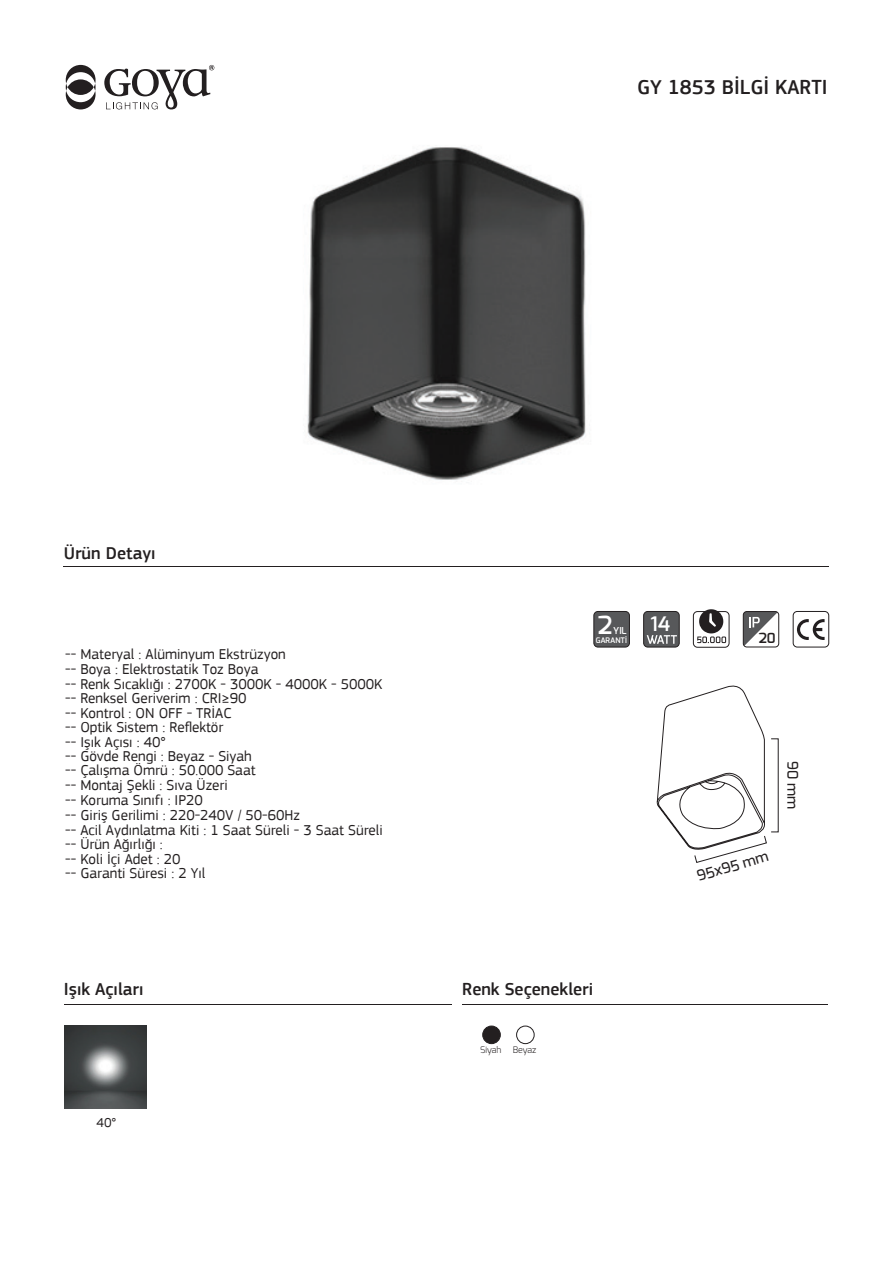
<style>
.page{position:relative;width:893px;height:1263px;background:#fff}
.page>*{position:absolute;margin:0;border:0;box-sizing:border-box;transform-origin:0 0}
.t1{font:600 24.9px "Exo";color:#fff}
.t2{font:500 21px "PF Square Sans Pro";color:#231f20}
.t3{font:600 19.95px "Exo";color:#fff}
.t4{font:500 18px "PF Square Sans Pro";color:#231f20}
.t5{font:15px/14.5px "PF Square Sans Pro";color:#231f20}
.t6{font:500 14.7px "Exo";color:#231f20}
.t7{font:600 13.95px "Exo";color:#231f20}
.t8{font:13.5px "PF Square Sans Pro";color:#231f20}
.t9{font:600 9.45px "Exo";color:#fff}
.t10{font:300 9px "Exo";color:#231f20}
.t11{font:600 7.65px "Exo";color:#fff}
</style>
<div class="page">
<hr style="left:64px;top:1004px;width:387px;height:1px;background:#231f20">
<hr style="left:64px;top:566px;width:765px;height:1px;background:#231f20">
<hr style="left:462px;top:1004px;width:366px;height:1px;background:#231f20">
<svg style="left:66px;top:65px;width:30px;height:44px"></svg>
<svg style="left:104px;top:65px;width:110px;height:44px"></svg>
<div style="left:516px;top:1026px;width:18px;height:18px;border:1px solid #231f20;border-radius:50%"></div>
<div style="left:483px;top:1026px;width:17px;height:18px;background:#231f20;border-radius:50%"></div>
<div style="left:482px;top:1026px;width:19px;height:18px;border:1px solid #231f20;border-radius:50%"></div>
<div style="left:644px;top:611px;width:35px;height:36px;background:#57585a;border-radius:4px"></div>
<div style="left:643px;top:611px;width:37px;height:36px;border:1px solid #231f20;border-radius:4px"></div>
<svg style="left:647px;top:635px;width:30px;height:9px"></svg>
<div style="left:793px;top:611px;width:36px;height:36px;border:1px solid #231f20;border-radius:4px"></div>
<svg style="left:797px;top:619px;width:28px;height:21px"></svg>
<div style="left:743px;top:611px;width:36px;height:36px;border:1px solid #231f20;border-radius:4px"></div>
<svg style="left:743px;top:611px;width:34px;height:35px"></svg>
<div style="left:594px;top:611px;width:35px;height:36px;background:#57585a;border-radius:4px"></div>
<div style="left:593px;top:611px;width:37px;height:36px;border:1px solid #231f20;border-radius:4px"></div>
<img style="left:64px;top:1025px;width:83px;height:83px">
<div style="left:693px;top:611px;width:36px;height:37px;border:1px solid #231f20;border-radius:4px"></div>
<svg style="left:697px;top:609px;width:29px;height:34px"></svg>
<svg style="left:657px;top:686px;width:122px;height:177px"></svg>
<img style="left:307px;top:147px;width:283px;height:333px">
<p class="t4" style="left:64px;top:543px;width:93px">Ürün Detayı</p>
<p class="t5" style="left:65px;top:647px;width:319px">-- Materyal : Alüminyum Ekstrüzyon<br>-- Boya : Elektrostatik Toz Boya<br>-- Renk Sıcaklığı : 2700K - 3000K - 4000K - 5000K -- Renksel Geriverim : CRI≥90<br>-- Kontrol : ON OFF - TRİAC<br>-- Optik Sistem : Reflektör<br>-- Işık Açısı : 40°<br>-- Gövde Rengi : Beyaz - Siyah<br>-- Çalışma Ömrü : 50.000 Saat<br>-- Montaj Şekli : Sıva Üzeri<br>-- Koruma Sınıfı : IP20<br>-- Giriş Gerilimi : 220-240V / 50-60Hz<br>-- Acil Aydınlatma Kiti : 1 Saat Süreli - 3 Saat Süreli -- Ürün Ağırlığı :<br>-- Koli İçi Adet : 20<br>-- Garanti Süresi : 2 Yıl</p>
<h2 class="t2" style="left:637px;top:75px;width:192px">GY 1853 BİLGİ KARTI</h2>
<h1 class="t1" style="left:598px;top:609px;width:16px">2</h1>
<p class="t9" style="left:613px;top:624px;width:15px">YIL</p>
<h3 class="t3" style="left:651px;top:611px;width:21px">14</h3>
<p class="t11" style="left:596px;top:635px;width:33px">GARANTİ</p>
<p class="t7" style="left:759px;top:629px;width:19px">20</p>
<p class="t6" style="left:695px;top:867px;width:75px;rotate:-16deg">95x95 mm</p>
<p class="t6" style="left:802px;top:761px;width:50px;rotate:90deg">90 mm</p>
<p class="t4" style="left:64px;top:979px;width:81px">Işık Açıları</p>
<p class="t4" style="left:462px;top:979px;width:132px">Renk Seçenekleri</p>
<p class="t8" style="left:97px;top:1115px;width:21px">40°</p>
<p class="t10" style="left:480px;top:1044px;width:23px">Siyah</p>
<p class="t10" style="left:513px;top:1044px;width:25px">Beyaz</p>
</div>
